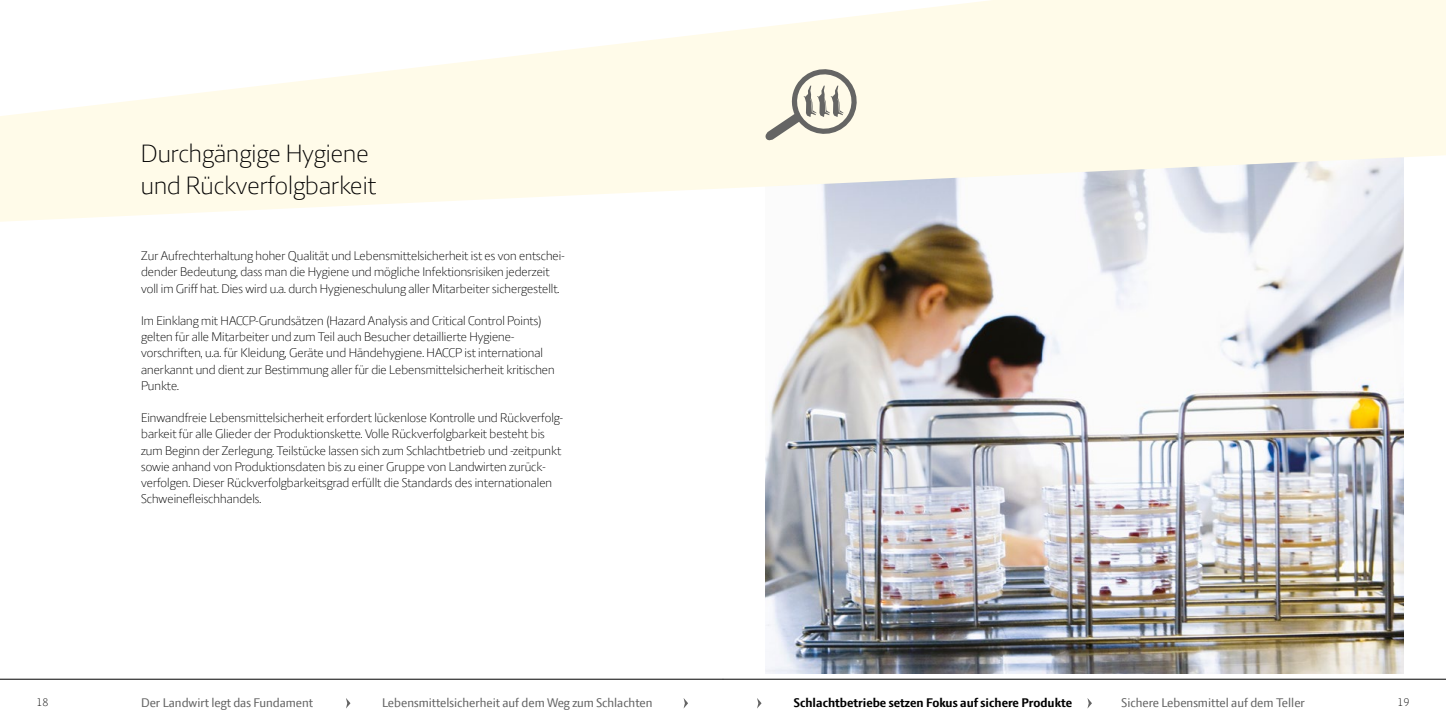
<style>
.page{position:relative;width:1446px;height:723px;background:#fff}
.page>*{position:absolute;margin:0;border:0;box-sizing:border-box;transform-origin:0 0}
.t1{font:300 27px/32.4px "LF Press Sans";color:#000}
.t2{font:300 13.5px/16.2px "LF Press Sans";color:#000}
.t3{font:13.5px "LF Press Sans";color:#646464}
.t4{font:700 13.5px "LF Press Sans";color:#000}
.t5{font:300 12px "LF Press Sans";color:#000}
</style>
<div class="page">
<hr style="left:0;top:679px;width:723px;height:1px;background:#000">
<hr style="left:723px;top:679px;width:723px;height:1px;background:#000">
<svg style="left:0;top:32px;width:723px;height:190px;fill:#fffbe9"></svg>
<svg style="left:346px;top:698px;width:4px;height:10px"></svg>
<svg style="left:683px;top:698px;width:5px;height:10px"></svg>
<svg style="left:757px;top:698px;width:4px;height:10px"></svg>
<svg style="left:1087px;top:698px;width:5px;height:10px"></svg>
<img style="left:765px;top:188px;width:638px;height:486px">
<svg style="left:723px;top:0;width:723px;height:188px;background:#fcf9ea"></svg>
<svg style="left:764px;top:65px;width:97px;height:77px;background:#dad7c9"></svg>
<h1 class="t1" style="left:141px;top:136px;width:237px">Durchgängige Hygiene und Rückverfolgbarkeit</h1>
<p class="t2" style="left:141px;top:247px;width:425px">Zur Aufrechterhaltung hoher Qualität und Lebensmittelsicherheit ist es von entschei&shy;dender Bedeutung, dass man die Hygiene und mögliche Infektionsrisiken jederzeit voll im Griff hat. Dies wird u.a. durch Hygieneschulung aller Mitarbeiter sichergestellt.</p>
<p class="t2" style="left:141px;top:312px;width:415px">Im Einklang mit HACCP-Grundsätzen (Hazard Analysis and Critical Control Points) gelten für alle Mitarbeiter und zum Teil auch Besucher detaillierte Hygiene&shy;vorschriften, u.a. für Kleidung, Geräte und Händehygiene. HACCP ist international anerkannt und dient zur Bestimmung aller für die Lebensmittelsicherheit kritischen Punkte.</p>
<p class="t2" style="left:141px;top:409px;width:423px">Einwandfreie Lebensmittelsicherheit erfordert lückenlose Kontrolle und Rückverfolg&shy;barkeit für alle Glieder der Produktionskette. Volle Rückverfolgbarkeit besteht bis zum Beginn der Zerlegung. Teilstücke lassen sich zum Schlachtbetrieb und -zeitpunkt sowie anhand von Produktionsdaten bis zu einer Gruppe von Landwirten zurück&shy;verfolgen. Dieser Rückverfolgbarkeitsgrad erfüllt die Standards des internationalen Schweinefleischhandels.</p>
<p class="t5" style="left:37px;top:695px;width:13px">18</p>
<p class="t3" style="left:141px;top:694px;width:174px">Der Landwirt legt das Fundament</p>
<p class="t3" style="left:382px;top:694px;width:272px">Lebensmittelsicherheit auf dem Weg zum Schlachten</p>
<p class="t3" style="left:1121px;top:694px;width:185px">Sichere Lebensmittel auf dem Teller</p>
<p class="t5" style="left:1397px;top:695px;width:13px">19</p>
<p class="t4" style="left:794px;top:695px;width:280px">Schlachtbetriebe setzen Fokus auf sichere Produkte</p>
</div>
